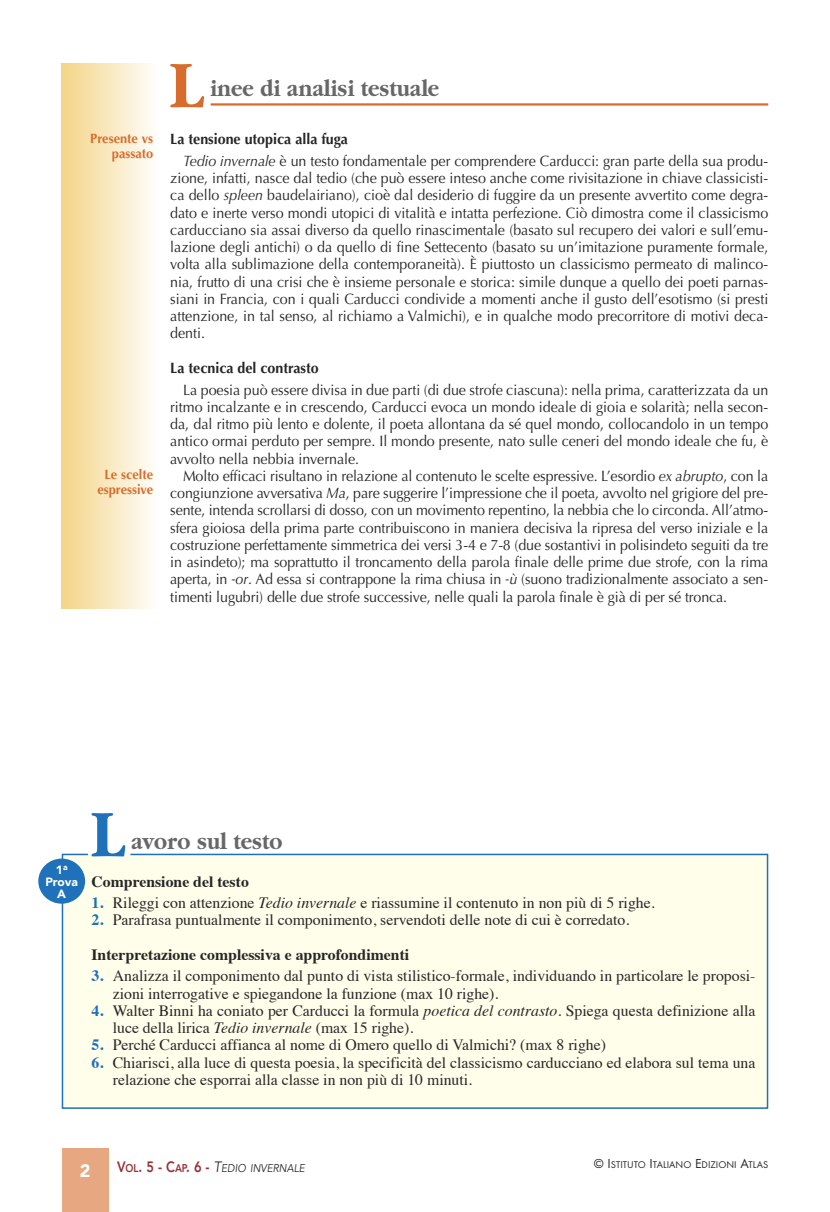
<style>
.page{position:relative;width:830px;height:1212px;background:#fff}
.page>*{position:absolute;margin:0;border:0;box-sizing:border-box;transform-origin:0 0}
.t1{font:700 69.15px "Garamond";color:#1f71b9;scale:.9 1}
.t2{font:700 69.15px "Garamond";color:#d76c2c;scale:.9 1}
.t3{font:700 24px "Garamond";color:#686768;scale:.9 1}
.t4{font:900 18px "Avenir";color:#fff}
.t5{font:15.75px/17.2px "Times";color:#272627}
.t6{font:700 15.75px "Times";color:#272627}
.t7{font:15px/17.2px "Optima";color:#272627;text-align:justify;scale:.95 1}
.t8{font:700 15px "Optima";color:#272627;scale:.95 1}
.t9{font:700 13.5px/15px "Optima";color:#d76c2c;text-align:right;scale:.95 1}
.t10{font:900 12px/12px "Avenir";color:#fff;text-align:center}
.t11{font:italic 11.25px "Avenir";color:#272627;scale:.9 1}
.t12{font:10.2px "Futura T";color:#272627}
.s1{font-weight:700}
.s2{font-style:italic}
.s3{font-weight:700;color:#1f71b9}
.s4{font-weight:800;font-style:normal;font-size:15px;color:#973035}
.s5{font-weight:800;font-style:normal;color:#973035}
.s6{font-size:15px}
.s7{font-size:13.5px}
</style>
<div class="page">
<div style="left:62px;top:1148px;width:46px;height:64px;background:#e7a781"></div>
<div style="left:61px;top:853px;width:707px;height:256px;background:#fffeea"></div>
<div style="left:38px;top:858px;width:47px;height:46px;background:#1f71b9;border-radius:50%"></div>
<hr style="left:210px;top:103px;width:557px;height:3px;background:#d76c2c">
<div style="left:62px;top:64px;width:95px;height:545px;background:linear-gradient(to right,#f4d587,#fffdfb)"></div>
<p class="t9" style="left:90px;top:132px;width:68px">Presente vs passato</p>
<p class="t9" style="left:97px;top:468px;width:60px;text-align:center">Le scelte espressive</p>
<h1 class="t2" style="left:170px;top:43px;width:39px">L</h1>
<h2 class="t3" style="left:210px;top:73px;width:256px">inee di analisi testuale</h2>
<p class="t7" style="left:183px;top:130px;width:617px;line-height:21.5px;text-indent:-13px"><span class="s1">La tensione utopica alla fuga<br></span><span class="s2">Tedio invernale</span> è un testo fondamentale per comprendere Carducci: gran parte della sua produ-</p>
<p class="t7" style="left:170px;top:171px;width:630px">zione, infatti, nasce dal tedio (che può essere inteso anche come rivisitazione in chiave classicisti&shy;ca dello <span class="s2">spleen</span> baudelairiano), cioè dal desiderio di fuggire da un presente avvertito come degra&shy;dato e inerte verso mondi utopici di vitalità e intatta perfezione. Ciò dimostra come il classicismo carducciano sia assai diverso da quello rinascimentale (basato sul recupero dei valori e sull’emu&shy;lazione degli antichi) o da quello di fine Settecento (basato su un’imitazione puramente formale, volta alla sublimazione della contemporaneità). È piuttosto un classicismo permeato di malinco&shy;nia, frutto di una crisi che è insieme personale e storica: simile dunque a quello dei poeti parnas&shy;siani in Francia, con i quali Carducci condivide a momenti anche il gusto dell’esotismo (si presti attenzione, in tal senso, al richiamo a Valmichi), e in qualche modo precorritore di motivi deca&shy;denti.</p>
<p class="t8" style="left:170px;top:362px;width:158px">La tecnica del contrasto</p>
<p class="t7" style="left:170px;top:382px;width:630px;text-indent:13px">La poesia può essere divisa in due parti (di due strofe ciascuna): nella prima, caratterizzata da un ritmo incalzante e in crescendo, Carducci evoca un mondo ideale di gioia e solarità; nella secon&shy;da, dal ritmo più lento e dolente, il poeta allontana da sé quel mondo, collocandolo in un tempo antico ormai perduto per sempre. Il mondo presente, nato sulle ceneri del mondo ideale che fu, è avvolto nella nebbia invernale.</p>
<p class="t7" style="left:170px;top:468px;width:630px;text-indent:13px">Molto efficaci risultano in relazione al contenuto le scelte espressive. L’esordio <span class="s2">ex abrupto</span>, con la congiunzione avversativa <span class="s2">Ma</span>, pare suggerire l’impressione che il poeta, avvolto nel grigiore del pre&shy;sente, intenda scrollarsi di dosso, con un movimento repentino, la nebbia che lo circonda. All’atmo&shy;sfera gioiosa della prima parte contribuiscono in maniera decisiva la ripresa del verso iniziale e la costruzione perfettamente simmetrica dei versi 3-4 e 7-8 (due sostantivi in polisindeto seguiti da tre in asindeto); ma soprattutto il troncamento della parola finale delle prime due strofe, con la rima aperta, in <span class="s2">-or</span>. Ad essa si contrappone la rima chiusa in <span class="s2">-ù</span> (suono tradizionalmente associato a sen&shy;timenti lugubri) delle due strofe successive, nelle quali la parola finale è già di per sé tronca.</p>
<p class="t10" style="left:45px;top:864px;width:34px">1<sup>a<br></sup>Prova<br>A</p>
<h1 class="t1" style="left:91px;top:792px;width:39px">L</h1>
<h2 class="t3" style="left:131px;top:827px;width:169px">avoro sul testo</h2>
<p class="t6" style="left:91px;top:875px;width:159px">Comprensione del testo</p>
<p class="t5" style="left:91px;top:895px;width:564px"><span class="s3">1.</span> Rileggi con attenzione <span class="s2">Tedio invernale</span> e riassumine il contenuto in non più di 5 righe.</p>
<p class="t5" style="left:91px;top:904px;width:539px;line-height:34.5px"><span class="s3">2.</span> Parafrasa puntualmente il componimento, servendoti delle note di cui è corredato.<br><span class="s1">Interpretazione complessiva e approfondimenti</span></p>
<p class="t5" style="left:113px;top:969px;width:644px;text-indent:-21px"><span class="s3">3.</span> Analizza il componimento dal punto di vista stilistico-formale, individuando in particolare le proposi&shy;zioni interrogative e spiegandone la funzione (max 10 righe).</p>
<p class="t5" style="left:113px;top:1003px;width:644px;text-indent:-21px"><span class="s3">4.</span> Walter Binni ha coniato per Carducci la formula <span class="s2">poetica del contrasto</span>. Spiega questa definizione alla luce della lirica <span class="s2">Tedio invernale</span> (max 15 righe).</p>
<p class="t5" style="left:91px;top:1038px;width:515px"><span class="s3">5.</span> Perché Carducci affianca al nome di Omero quello di Valmichi? (max 8 righe)</p>
<p class="t5" style="left:113px;top:1055px;width:644px;text-indent:-21px"><span class="s3">6.</span> Chiarisci, alla luce di questa poesia, la specificità del classicismo carducciano ed elabora sul tema una relazione che esporrai alla classe in non più di 10 minuti.</p>
<p class="t4" style="left:80px;top:1159px;width:12px">2</p>
<p class="t11" style="left:117px;top:1160px;width:210px"><span class="s4">V</span><span class="s5">ol</span><span class="s4">. 5 - C</span><span class="s5">ap</span><span class="s4">. 6 -</span> <span class="s6">T</span>EDIO INVERNALE</p>
<p class="t12" style="left:593px;top:1158px;width:176px"><span class="s7">© I</span>STITUTO <span class="s7">I</span>TALIANO <span class="s7">E</span>DIZIONI <span class="s7">A</span>TLAS</p>
</div>
